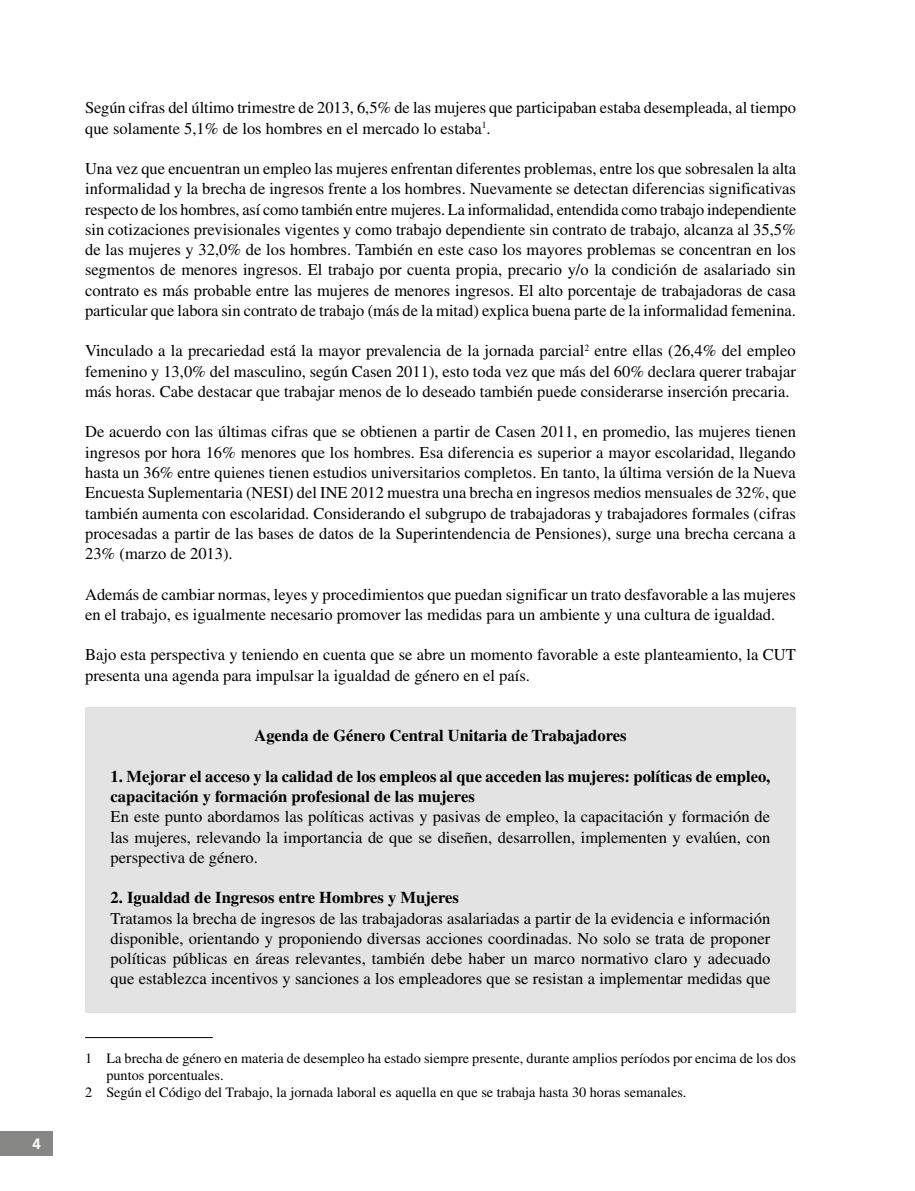
<style>
.page{position:relative;width:915px;height:1191px;background:#fff}
.page>*{position:absolute;margin:0;border:0;box-sizing:border-box;transform-origin:0 0}
.t1{font:16.5px/20.2px "Times LT Std";color:#000;text-align:justify}
.t2{font:700 16.5px/20.2px "Times LT Std";color:#000}
.t3{font:700 15px "Frutiger LT Std";color:#fff}
.t4{font:14.25px "Times LT Std";color:#000}
</style>
<div class="page">
<div style="left:0;top:1131px;width:52px;height:24px;background:#878786"></div>
<div style="left:85px;top:707px;width:710px;height:306px;background:#e3e3e3"></div>
<hr style="left:85px;top:1037px;width:128px;height:1px;background:#000">
<p class="t3" style="left:32px;top:1134px;width:10px">4</p>
<p class="t1" style="left:85px;top:98px;width:712px">Según cifras del último trimestre de 2013, 6,5% de las mujeres que participaban estaba desempleada, al tiempo que solamente 5,1% de los hombres en el mercado lo estaba<sup>1</sup>.</p>
<p class="t1" style="left:85px;top:158px;width:712px">Una vez que encuentran un empleo las mujeres enfrentan diferentes problemas, entre los que sobresalen la alta informalidad y la brecha de ingresos frente a los hombres. Nuevamente se detectan diferencias significativas respecto de los hombres, así como también entre mujeres. La informalidad, entendida como trabajo independiente sin cotizaciones previsionales vigentes y como trabajo dependiente sin contrato de trabajo, alcanza al 35,5% de las mujeres y 32,0% de los hombres. También en este caso los mayores problemas se concentran en los segmentos de menores ingresos. El trabajo por cuenta propia, precario y/o la condición de asalariado sin contrato es más probable entre las mujeres de menores ingresos. El alto porcentaje de trabajadoras de casa particular que labora sin contrato de trabajo (más de la mitad) explica buena parte de la informalidad femenina.</p>
<p class="t1" style="left:85px;top:341px;width:712px">Vinculado a la precariedad está la mayor prevalencia de la jornada parcial<sup>2</sup> entre ellas (26,4% del empleo femenino y 13,0% del masculino, según Casen 2011), esto toda vez que más del 60% declara querer trabajar más horas. Cabe destacar que trabajar menos de lo deseado también puede considerarse inserción precaria.</p>
<p class="t1" style="left:85px;top:422px;width:712px">De acuerdo con las últimas cifras que se obtienen a partir de Casen 2011, en promedio, las mujeres tienen ingresos por hora 16% menores que los hombres. Esa diferencia es superior a mayor escolaridad, llegando hasta un 36% entre quienes tienen estudios universitarios completos. En tanto, la última versión de la Nueva Encuesta Suplementaria (NESI) del INE 2012 muestra una brecha en ingresos medios mensuales de 32%, que también aumenta con escolaridad. Considerando el subgrupo de trabajadoras y trabajadores formales (cifras procesadas a partir de las bases de datos de la Superintendencia de Pensiones), surge una brecha cercana a 23% (marzo de 2013).</p>
<p class="t1" style="left:85px;top:584px;width:712px">Además de cambiar normas, leyes y procedimientos que puedan significar un trato desfavorable a las mujeres en el trabajo, es igualmente necesario promover las medidas para un ambiente y una cultura de igualdad.</p>
<p class="t1" style="left:85px;top:644px;width:712px">Bajo esta perspectiva y teniendo en cuenta que se abre un momento favorable a este planteamiento, la CUT presenta una agenda para impulsar la igualdad de género en el país.</p>
<p class="t2" style="left:254px;top:725px;width:373px">Agenda de Género Central Unitaria de Trabajadores</p>
<p class="t2" style="left:111px;top:766px;width:661px">1. Mejorar el acceso y la calidad de los empleos al que acceden las mujeres: políticas de empleo, capacitación y formación profesional de las mujeres</p>
<p class="t1" style="left:111px;top:806px;width:661px">En este punto abordamos las políticas activas y pasivas de empleo, la capacitación y formación de las mujeres, relevando la importancia de que se diseñen, desarrollen, implementen y evalúen, con perspectiva de género.</p>
<p class="t2" style="left:111px;top:887px;width:350px">2. Igualdad de Ingresos entre Hombres y Mujeres</p>
<p class="t1" style="left:111px;top:908px;width:661px">Tratamos la brecha de ingresos de las trabajadoras asalariadas a partir de la evidencia e información disponible, orientando y proponiendo diversas acciones coordinadas. No solo se trata de proponer políticas públicas en áreas relevantes, también debe haber un marco normativo claro y adecuado que establezca incentivos y sanciones a los empleadores que se resistan a implementar medidas que</p>
<p class="t4" style="left:85px;top:1050px;width:712px">1 La brecha de género en materia de desempleo ha estado siempre presente, durante amplios períodos por encima de los dos</p>
<p class="t4" style="left:106px;top:1067px;width:119px">puntos porcentuales.</p>
<p class="t4" style="left:85px;top:1084px;width:602px">2 Según el Código del Trabajo, la jornada laboral es aquella en que se trabaja hasta 30 horas semanales.</p>
</div>
